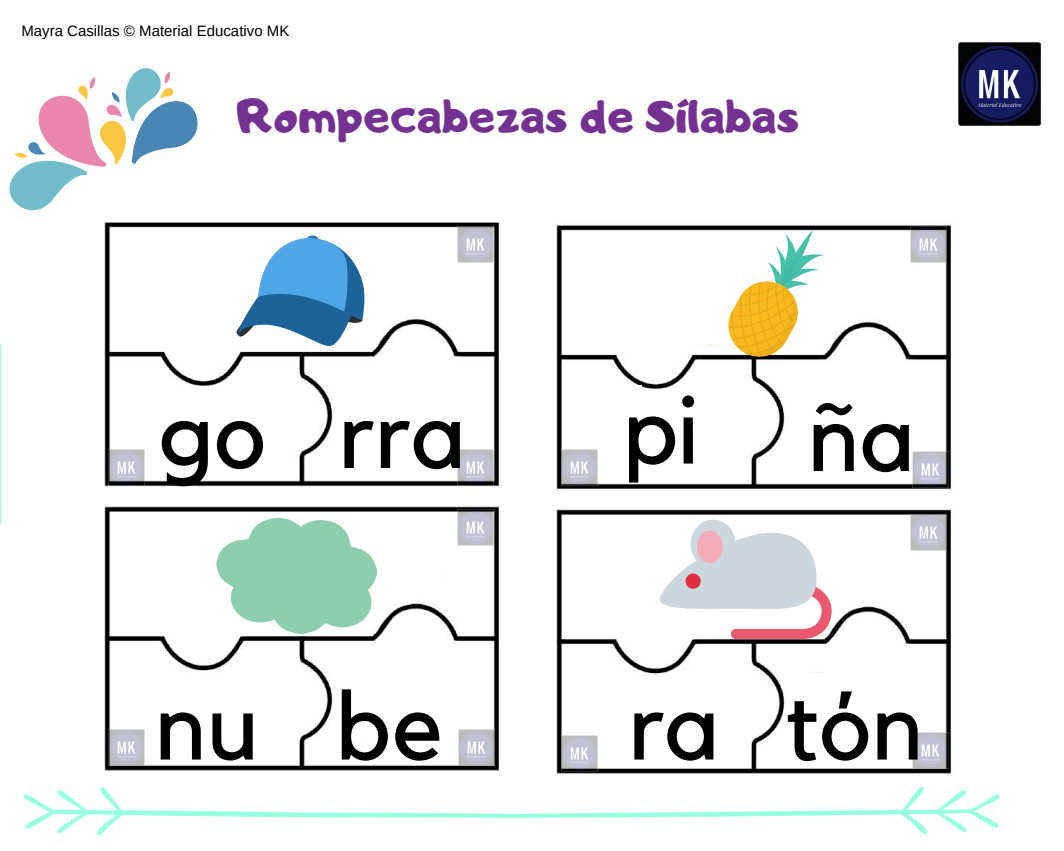
<style>
.page{position:relative;width:1064px;height:851px;background:#fff}
.page>*{position:absolute;margin:0;border:0;box-sizing:border-box;transform-origin:0 0}
.t1{font:96px "Kollektif";color:#000}
.t2{font:48px "Adigiana Toybox";color:#753192}
.t3{font:15px "Arimo";color:#000}
</style>
<div class="page">
<img style="left:957px;top:42px;width:84px;height:84px">
<hr style="left:0;top:344px;width:1px;height:179px;background:#99ffe1">
<img style="left:104px;top:222px;width:395px;height:549px">
<img style="left:457px;top:227px;width:36px;height:36px">
<img style="left:556px;top:225px;width:395px;height:549px">
<img style="left:457px;top:509px;width:36px;height:36px">
<img style="left:910px;top:227px;width:36px;height:36px">
<img style="left:910px;top:514px;width:36px;height:36px">
<div style="left:226px;top:229px;width:140px;height:115px;background:#fff"></div>
<div style="left:673px;top:232px;width:149px;height:112px;background:#fff"></div>
<div style="left:604px;top:520px;width:212px;height:113px;background:#fff"></div>
<div style="left:692px;top:545px;width:213px;height:46px;background:#fff"></div>
<div style="left:230px;top:545px;width:212px;height:46px;background:#fff"></div>
<div style="left:162px;top:514px;width:140px;height:116px;background:#fff"></div>
<div style="left:150px;top:391px;width:101px;height:85px;background:#fff"></div>
<div style="left:130px;top:380px;width:48px;height:40px;background:#fff"></div>
<div style="left:334px;top:383px;width:124px;height:85px;background:#fff"></div>
<div style="left:786px;top:392px;width:124px;height:84px;background:#fff"></div>
<div style="left:788px;top:672px;width:123px;height:85px;background:#fff"></div>
<div style="left:345px;top:657px;width:124px;height:85px;background:#fff"></div>
<div style="left:130px;top:672px;width:152px;height:85px;background:#fff"></div>
<div style="left:566px;top:682px;width:152px;height:84px;background:#fff"></div>
<div style="left:581px;top:391px;width:152px;height:85px;background:#fff"></div>
<div style="left:599px;top:385px;width:42px;height:24px;background:#fff"></div>
<img style="left:457px;top:449px;width:36px;height:36px">
<img style="left:108px;top:449px;width:36px;height:36px">
<img style="left:108px;top:729px;width:36px;height:36px">
<img style="left:458px;top:730px;width:36px;height:36px">
<img style="left:561px;top:735px;width:36px;height:36px">
<img style="left:912px;top:732px;width:36px;height:36px">
<img style="left:912px;top:451px;width:36px;height:36px">
<img style="left:561px;top:449px;width:36px;height:36px">
<svg style="left:9px;top:68px;width:197px;height:155px"></svg>
<svg style="left:24px;top:786px;width:976px;height:49px"></svg>
<svg style="left:659px;top:519px;width:172px;height:120px"></svg>
<svg style="left:216px;top:518px;width:161px;height:116px"></svg>
<svg style="left:236px;top:235px;width:130px;height:112px"></svg>
<svg style="left:717px;top:225px;width:117px;height:143px"></svg>
<p class="t3" style="left:21px;top:22px;width:269px">Mayra Casillas © Material Educativo MK</p>
<h2 class="t2" style="left:236px;top:84px;width:563px">Rompecabezas de Sílabas</h2>
<h1 class="t1" style="left:157px;top:390px;width:308px">go rra</h1>
<h1 class="t1" style="left:623px;top:389px;width:291px">pi ña</h1>
<h1 class="t1" style="left:155px;top:681px;width:289px">nu be</h1>
<h1 class="t1" style="left:628px;top:681px;width:297px">ra tón</h1>
</div>
